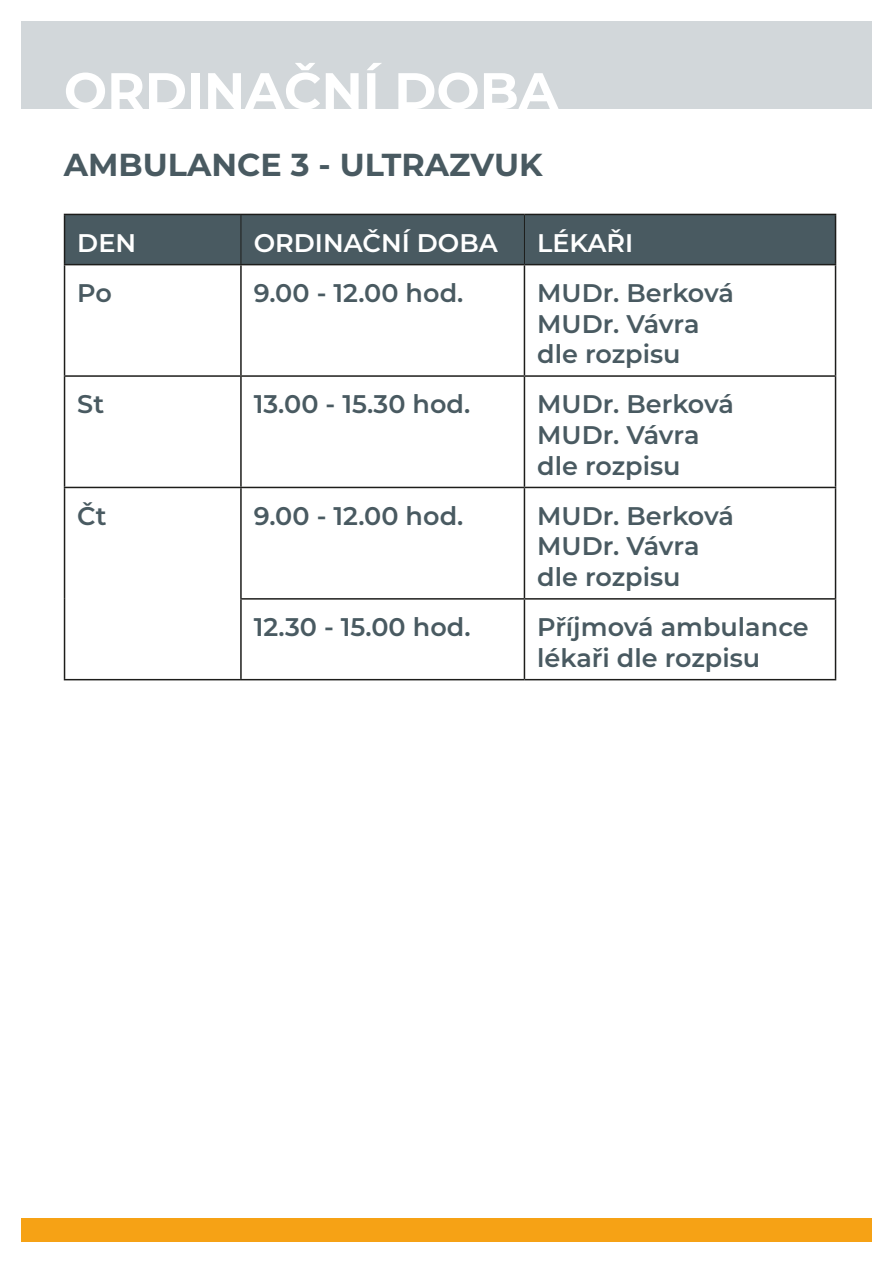
<style>
.page{position:relative;width:893px;height:1263px;background:#fff}
.page>*{position:absolute;margin:0;border:0;box-sizing:border-box;transform-origin:0 0}
.t1{font:700 51.15px "Montserrat";color:#fff}
.t2{font:700 31.8px "Montserrat";color:#495a61}
.t3{font:600 25.5px/30.6px "Montserrat";color:#495a61}
.t4{font:600 25.5px "Montserrat";color:#fff}
</style>
<div class="page">
<div style="left:21px;top:21px;width:851px;height:88px;background:#d2d7da"></div>
<div style="left:21px;top:1218px;width:851px;height:24px;background:#f6a215"></div>
<div style="left:65px;top:215px;width:770px;height:49px;background:#495a61"></div>
<hr style="left:64px;top:265px;width:1px;height:110px;background:#1d1d1b">
<hr style="left:240px;top:265px;width:2px;height:110px;background:#1d1d1b">
<hr style="left:524px;top:265px;width:1px;height:110px;background:#1d1d1b">
<hr style="left:835px;top:265px;width:1px;height:110px;background:#1d1d1b">
<hr style="left:64px;top:375px;width:177px;height:2px;background:#1d1d1b">
<hr style="left:64px;top:377px;width:1px;height:110px;background:#1d1d1b">
<hr style="left:241px;top:375px;width:283px;height:2px;background:#1d1d1b">
<hr style="left:240px;top:377px;width:2px;height:110px;background:#1d1d1b">
<hr style="left:524px;top:375px;width:312px;height:2px;background:#1d1d1b">
<hr style="left:524px;top:377px;width:1px;height:110px;background:#1d1d1b">
<hr style="left:835px;top:377px;width:1px;height:110px;background:#1d1d1b">
<hr style="left:64px;top:487px;width:177px;height:1px;background:#1d1d1b">
<hr style="left:64px;top:488px;width:1px;height:111px;background:#1d1d1b">
<hr style="left:241px;top:487px;width:283px;height:1px;background:#1d1d1b">
<hr style="left:240px;top:488px;width:2px;height:110px;background:#1d1d1b">
<hr style="left:524px;top:487px;width:312px;height:1px;background:#1d1d1b">
<hr style="left:524px;top:488px;width:1px;height:110px;background:#1d1d1b">
<hr style="left:835px;top:488px;width:1px;height:110px;background:#1d1d1b">
<hr style="left:64px;top:599px;width:1px;height:80px;background:#1d1d1b">
<hr style="left:240px;top:598px;width:284px;height:2px;background:#1d1d1b">
<hr style="left:240px;top:600px;width:2px;height:79px;background:#1d1d1b">
<hr style="left:524px;top:598px;width:312px;height:2px;background:#1d1d1b">
<hr style="left:524px;top:600px;width:1px;height:79px;background:#1d1d1b">
<hr style="left:835px;top:600px;width:1px;height:79px;background:#1d1d1b">
<hr style="left:64px;top:679px;width:177px;height:1px;background:#1d1d1b">
<hr style="left:241px;top:679px;width:283px;height:1px;background:#1d1d1b">
<hr style="left:524px;top:679px;width:312px;height:1px;background:#1d1d1b">
<hr style="left:241px;top:215px;width:1px;height:49px;background:#1d1d1b">
<hr style="left:524px;top:215px;width:1px;height:49px;background:#1d1d1b">
<hr style="left:64px;top:214px;width:177px;height:1px;background:#1d1d1b">
<hr style="left:64px;top:215px;width:1px;height:49px;background:#1d1d1b">
<hr style="left:241px;top:214px;width:283px;height:1px;background:#1d1d1b">
<hr style="left:524px;top:214px;width:312px;height:1px;background:#1d1d1b">
<hr style="left:835px;top:215px;width:1px;height:49px;background:#1d1d1b">
<hr style="left:64px;top:264px;width:177px;height:1px;background:#1d1d1b">
<hr style="left:241px;top:264px;width:283px;height:1px;background:#1d1d1b">
<hr style="left:524px;top:264px;width:312px;height:1px;background:#1d1d1b">
<h1 class="t1" style="left:64px;top:54px;width:496px">ORDINAČNÍ DOBA</h1>
<p class="t2" style="left:64px;top:142px;width:480px">AMBULANCE 3 - ULTRAZVUK</p>
<p class="t4" style="left:77px;top:225px;width:60px">DEN</p>
<p class="t4" style="left:254px;top:225px;width:246px">ORDINAČNÍ DOBA</p>
<p class="t4" style="left:537px;top:225px;width:98px">LÉKAŘI</p>
<p class="t3" style="left:77px;top:277px;width:36px">Po</p>
<p class="t3" style="left:254px;top:277px;width:211px">9.00 - 12.00 hod.</p>
<p class="t3" style="left:537px;top:277px;width:198px">MUDr. Berková<br>MUDr. Vávra dle rozpisu</p>
<p class="t3" style="left:77px;top:388px;width:28px">St</p>
<p class="t3" style="left:254px;top:388px;width:218px">13.00 - 15.30 hod.</p>
<p class="t3" style="left:537px;top:388px;width:198px">MUDr. Berková<br>MUDr. Vávra dle rozpisu</p>
<p class="t3" style="left:77px;top:499px;width:31px">Čt</p>
<p class="t3" style="left:254px;top:499px;width:211px">9.00 - 12.00 hod.</p>
<p class="t3" style="left:537px;top:499px;width:198px">MUDr. Berková<br>MUDr. Vávra dle rozpisu</p>
<p class="t3" style="left:254px;top:611px;width:218px">12.30 - 15.00 hod.</p>
<p class="t3" style="left:537px;top:611px;width:273px">Příjmová ambulance lékaři dle rozpisu</p>
</div>
